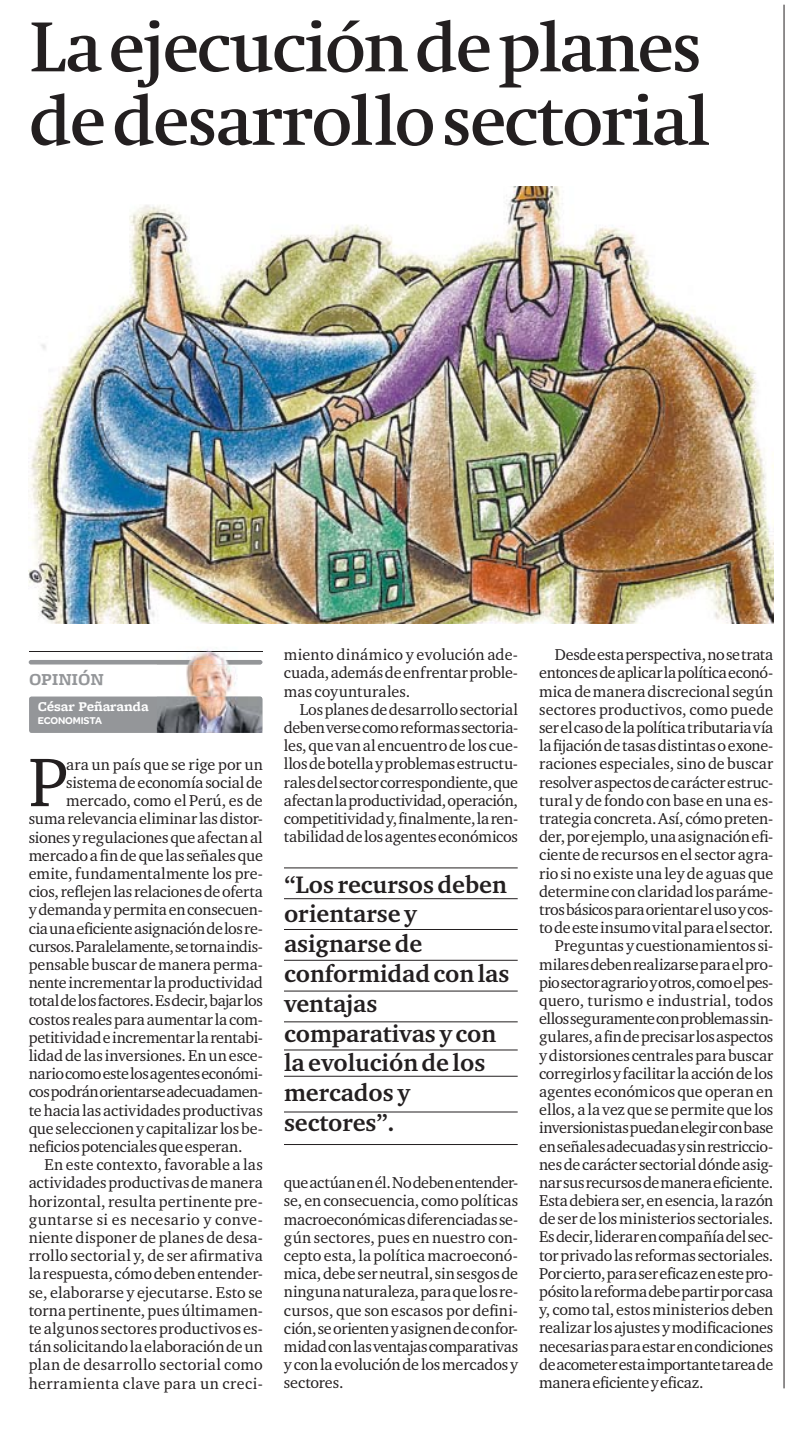
<style>
.page{position:relative;width:800px;height:1433px;background:#fff}
.page>*{position:absolute;margin:0;border:0;box-sizing:border-box;transform-origin:0 0}
.t1{font:500 71.75px/73.5px "Swift LT Pro";letter-spacing:-.025em;color:#231f20}
.t2{font:70.35px "Charter ITC Pro";color:#231f20}
.t3{font:700 24.5px/29.8px "Charter ITC Pro";color:#231f20}
.t4{font:700 17.5px "Freight Micro Pro";letter-spacing:-.01em;color:#949699}
.t5{font:16.1px/18.2px "Charter ITC Pro";letter-spacing:-.01em;color:#231f20;text-align:justify}
.t6{font:16.1px "Charter ITC Pro";letter-spacing:-.03em;color:#231f20}
.t7{font:16.1px "Charter ITC Pro";letter-spacing:.025em;color:#231f20}
.t8{font:16.1px "Charter ITC Pro";letter-spacing:-.035em;color:#231f20}
.t9{font:16.1px "Charter ITC Pro";letter-spacing:.01em;color:#231f20}
.t10{font:16.1px "Charter ITC Pro";letter-spacing:.015em;color:#231f20}
.t11{font:700 14px "Freight Micro Pro";letter-spacing:-.01em;color:#fff}
.t12{font:600 10.5px "Omnes";letter-spacing:-.01em;color:#fff}
</style>
<div class="page">
<hr style="left:29px;top:651px;width:233px;height:1px;background:#231f20">
<hr style="left:29px;top:660px;width:233px;height:4px;background:#949699;border-radius:2px">
<div style="left:29px;top:696px;width:233px;height:37px;background:#949699;border-radius:2px"></div>
<img style="left:157px;top:649px;width:104px;height:47px">
<img style="left:157px;top:651px;width:104px;height:1px">
<img style="left:157px;top:660px;width:105px;height:4px">
<img style="left:157px;top:696px;width:105px;height:37px">
<hr style="left:784px;top:5px;width:1px;height:1383px;background:#231f20">
<hr style="left:284px;top:898px;width:234px;height:1px;background:#231f20">
<hr style="left:284px;top:867px;width:234px;height:1px;background:#231f20">
<hr style="left:284px;top:990px;width:234px;height:1px;background:#231f20">
<hr style="left:284px;top:960px;width:234px;height:1px;background:#231f20">
<hr style="left:284px;top:929px;width:234px;height:1px;background:#231f20">
<hr style="left:284px;top:1021px;width:234px;height:1px;background:#231f20">
<hr style="left:284px;top:1049px;width:234px;height:1px;background:#231f20">
<hr style="left:284px;top:1075px;width:234px;height:1px;background:#231f20">
<hr style="left:284px;top:1111px;width:234px;height:1px;background:#231f20">
<hr style="left:284px;top:1144px;width:234px;height:1px;background:#231f20">
<img style="left:29px;top:187px;width:744px;height:436px">
<h1 class="t1" style="left:29px;top:16px;width:682px">La ejecución de planes de desarrollo sectorial</h1>
<p class="t4" style="left:29px;top:668px;width:76px">OPINIÓN</p>
<p class="t11" style="left:38px;top:698px;width:112px">César Peñaranda</p>
<p class="t12" style="left:38px;top:716px;width:66px">ECONOMISTA</p>
<h2 class="t2" style="left:29px;top:750px;width:41px">P</h2>
<p class="t5" style="left:66px;top:756px;width:198px">ara un país que se rige por un</p>
<p class="t5" style="left:66px;top:774px;width:198px">sistema de economía social de</p>
<p class="t5" style="left:66px;top:792px;width:198px">mercado, como el Perú, es de</p>
<p class="t5" style="left:29px;top:810px;width:236px">suma relevancia eliminar las distor-</p>
<p class="t5" style="left:29px;top:829px;width:236px">siones y regulaciones que afectan al</p>
<p class="t5" style="left:29px;top:847px;width:236px">mercado a fin de que las señales que</p>
<p class="t5" style="left:29px;top:865px;width:236px">emite, fundamentalmente los pre-</p>
<p class="t5" style="left:29px;top:883px;width:236px">cios, reflejen las relaciones de oferta</p>
<p class="t5" style="left:29px;top:901px;width:236px">y demanda y permita en consecuen-</p>
<p class="t5" style="left:29px;top:919px;width:236px">cia una eficiente asignación de los re-</p>
<p class="t6" style="left:29px;top:939px;width:236px">cursos. Paralelamente, se torna indis-</p>
<p class="t5" style="left:29px;top:956px;width:236px">pensable buscar de manera perma-</p>
<p class="t5" style="left:29px;top:974px;width:236px">nente incrementar la productividad</p>
<p class="t5" style="left:29px;top:992px;width:236px">total de los factores. Es decir, bajar los</p>
<p class="t5" style="left:29px;top:1010px;width:236px">costos reales para aumentar la com-</p>
<p class="t5" style="left:29px;top:1029px;width:236px">petitividad e incrementar la rentabi-</p>
<p class="t5" style="left:29px;top:1047px;width:236px">lidad de las inversiones. En un esce-</p>
<p class="t5" style="left:29px;top:1065px;width:236px">nario como este los agentes económi-</p>
<p class="t6" style="left:29px;top:1084px;width:236px">cos podrán orientarse adecuadamen-</p>
<p class="t5" style="left:29px;top:1101px;width:236px">te hacia las actividades productivas</p>
<p class="t5" style="left:29px;top:1120px;width:236px">que seleccionen y capitalizar los be-</p>
<p class="t5" style="left:29px;top:1138px;width:215px">neficios potenciales que esperan.</p>
<p class="t5" style="left:44px;top:1156px;width:220px">En este contexto, favorable a las</p>
<p class="t5" style="left:29px;top:1174px;width:236px">actividades productivas de manera</p>
<p class="t5" style="left:29px;top:1192px;width:236px">horizontal, resulta pertinente pre-</p>
<p class="t7" style="left:29px;top:1212px;width:236px">guntarse si es necesario y conve-</p>
<p class="t5" style="left:29px;top:1229px;width:236px">niente disponer de planes de desa-</p>
<p class="t5" style="left:29px;top:1247px;width:236px">rrollo sectorial y, de ser afirmativa</p>
<p class="t5" style="left:29px;top:1265px;width:236px">la respuesta, cómo deben entender-</p>
<p class="t5" style="left:29px;top:1283px;width:236px">se, elaborarse y ejecutarse. Esto se</p>
<p class="t5" style="left:29px;top:1301px;width:236px">torna pertinente, pues últimamen-</p>
<p class="t5" style="left:29px;top:1320px;width:236px">te algunos sectores productivos es-</p>
<p class="t5" style="left:29px;top:1338px;width:236px">tán solicitando la elaboración de un</p>
<p class="t10" style="left:29px;top:1357px;width:236px">plan de desarrollo sectorial como</p>
<p class="t7" style="left:29px;top:1375px;width:236px">herramienta clave para un creci-</p>
<p class="t5" style="left:284px;top:646px;width:236px">miento dinámico y evolución ade&shy;cuada, además de enfrentar proble&shy;mas coyunturales.</p>
<p class="t5" style="left:284px;top:701px;width:236px;text-indent:16px">Los planes de desarrollo sectorial deben verse como reformas sectoria&shy;les, que van al encuentro de los cue&shy;llos de botella y problemas estructu&shy;rales del sector correspondiente, que afectan la productividad, operación, competitividad y, finalmente, la ren&shy;tabilidad de los agentes económicos</p>
<h3 class="t3" style="left:284px;top:871px;width:227px">“Los recursos deben orientarse y asignarse de conformidad con las ventajas comparativas y con la evolución de los mercados y sectores”.</h3>
<p class="t5" style="left:284px;top:1174px;width:236px">que actúan en él. No deben entender&shy;se, en consecuencia, como políticas macroeconómicas diferenciadas se&shy;gún sectores, pues en nuestro con&shy;cepto esta, la política macroeconó&shy;mica, debe ser neutral, sin sesgos de ninguna naturaleza, para que los re&shy;cursos, que son escasos por defini&shy;ción, se orienten y asignen de confor&shy;midad con las ventajas comparativas y con la evolución de los mercados y sectores.</p>
<p class="t5" style="left:555px;top:646px;width:220px">Desde esta perspectiva, no se trata</p>
<p class="t5" style="left:539px;top:664px;width:236px">entonces de aplicar la política econó-</p>
<p class="t5" style="left:539px;top:683px;width:236px">mica de manera discrecional según</p>
<p class="t5" style="left:539px;top:701px;width:236px">sectores productivos, como puede</p>
<p class="t5" style="left:539px;top:719px;width:236px">ser el caso de la política tributaria vía</p>
<p class="t5" style="left:539px;top:737px;width:236px">la fijación de tasas distintas o exone-</p>
<p class="t5" style="left:539px;top:755px;width:236px">raciones especiales, sino de buscar</p>
<p class="t5" style="left:539px;top:774px;width:236px">resolver aspectos de carácter estruc-</p>
<p class="t5" style="left:539px;top:792px;width:236px">tural y de fondo con base en una es-</p>
<p class="t5" style="left:539px;top:810px;width:236px">trategia concreta. Así, cómo preten-</p>
<p class="t5" style="left:539px;top:828px;width:236px">der, por ejemplo, una asignación efi-</p>
<p class="t5" style="left:539px;top:846px;width:236px">ciente de recursos en el sector agra-</p>
<p class="t5" style="left:539px;top:864px;width:236px">rio si no existe una ley de aguas que</p>
<p class="t5" style="left:539px;top:883px;width:236px">determine con claridad los paráme-</p>
<p class="t5" style="left:539px;top:901px;width:236px">tros básicos para orientar el uso y cos-</p>
<p class="t5" style="left:539px;top:919px;width:236px">to de este insumo vital para el sector.</p>
<p class="t5" style="left:555px;top:937px;width:220px">Preguntas y cuestionamientos si-</p>
<p class="t5" style="left:539px;top:955px;width:236px">milares deben realizarse para el pro-</p>
<p class="t6" style="left:539px;top:975px;width:236px">pio sector agrario y otros, como el pes-</p>
<p class="t9" style="left:539px;top:993px;width:236px">quero, turismo e industrial, todos</p>
<p class="t8" style="left:539px;top:1011px;width:236px">ellos seguramente con problemas sin-</p>
<p class="t5" style="left:539px;top:1028px;width:236px">gulares, a fin de precisar los aspectos</p>
<p class="t5" style="left:539px;top:1046px;width:236px">y distorsiones centrales para buscar</p>
<p class="t5" style="left:539px;top:1065px;width:236px">corregirlos y facilitar la acción de los</p>
<p class="t5" style="left:539px;top:1083px;width:236px">agentes económicos que operan en</p>
<p class="t5" style="left:539px;top:1101px;width:236px">ellos, a la vez que se permite que los</p>
<p class="t6" style="left:539px;top:1120px;width:236px">inversionistas puedan elegir con base</p>
<p class="t5" style="left:539px;top:1137px;width:236px">en señales adecuadas y sin restriccio-</p>
<p class="t5" style="left:539px;top:1156px;width:236px">nes de carácter sectorial dónde asig-</p>
<p class="t5" style="left:539px;top:1174px;width:236px">nar sus recursos de manera eficiente.</p>
<p class="t5" style="left:539px;top:1192px;width:236px">Esta debiera ser, en esencia, la razón</p>
<p class="t5" style="left:539px;top:1210px;width:236px">de ser de los ministerios sectoriales.</p>
<p class="t5" style="left:539px;top:1228px;width:236px">Es decir, liderar en compañía del sec-</p>
<p class="t5" style="left:539px;top:1246px;width:236px">tor privado las reformas sectoriales.</p>
<p class="t5" style="left:539px;top:1265px;width:236px">Por cierto, para ser eficaz en este pro-</p>
<p class="t5" style="left:539px;top:1283px;width:236px">pósito la reforma debe partir por casa</p>
<p class="t5" style="left:539px;top:1301px;width:236px">y, como tal, estos ministerios deben</p>
<p class="t5" style="left:539px;top:1319px;width:236px">realizar los ajustes y modificaciones</p>
<p class="t5" style="left:539px;top:1337px;width:236px">necesarias para estar en condiciones</p>
<p class="t6" style="left:539px;top:1357px;width:236px">de acometer esta importante tarea de</p>
<p class="t5" style="left:539px;top:1374px;width:166px">manera eficiente y eficaz.</p>
</div>
